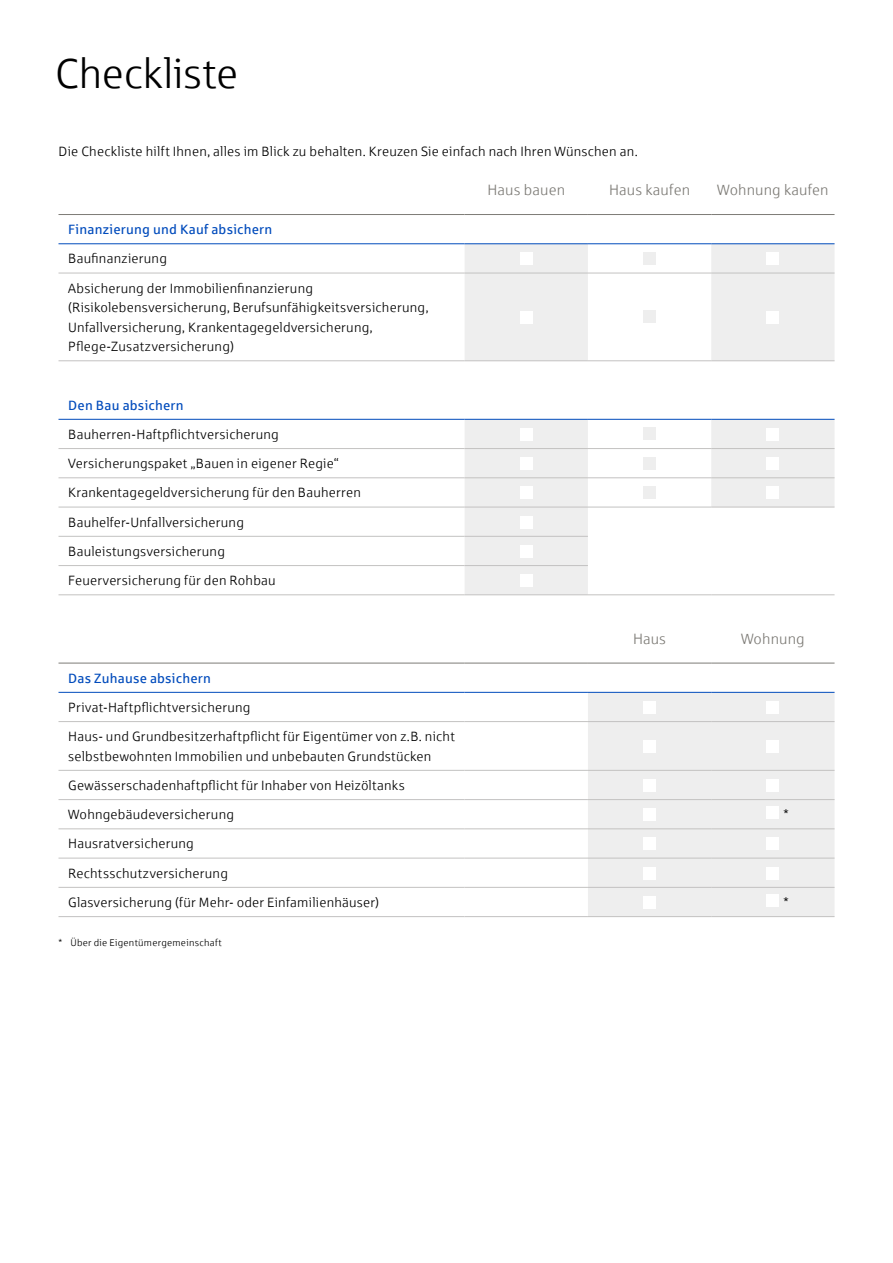
<style>
.page{position:relative;width:893px;height:1263px;background:#fff}
.page>*{position:absolute;margin:0;border:0;box-sizing:border-box;transform-origin:0 0}
.t1{font:42px "Sparkasse Lt";color:#000}
.t2{font:15px "Sparkasse Lt";letter-spacing:.01em;color:#7d7b76}
.t3{font:13.5px/29.2px "Sparkasse Lt";letter-spacing:.015em;color:#000}
.t4{font:13.5px "Sparkasse Rg";letter-spacing:.015em;color:#004bbc}
.t5{font:9.75px "Sparkasse Lt";letter-spacing:.03em;color:#000}
</style>
<div class="page">
<svg style="left:465px;top:244px;width:369px;height:672px;fill:#eee"></svg>
<svg style="left:465px;top:693px;width:123px;height:223px"></svg>
<hr style="left:465px;top:360px;width:123px;height:1px;background:#c3c2c1">
<hr style="left:588px;top:360px;width:123px;height:1px;background:#c3c2c1">
<hr style="left:711px;top:360px;width:123px;height:1px;background:#c3c2c1">
<hr style="left:465px;top:448px;width:123px;height:1px;background:#c3c2c1">
<hr style="left:588px;top:448px;width:123px;height:1px;background:#c3c2c1">
<hr style="left:711px;top:448px;width:123px;height:1px;background:#c3c2c1">
<hr style="left:465px;top:477px;width:123px;height:1px;background:#c3c2c1">
<hr style="left:465px;top:507px;width:123px;height:1px;background:#c3c2c1">
<hr style="left:465px;top:536px;width:123px;height:1px;background:#c3c2c1">
<hr style="left:465px;top:565px;width:123px;height:1px;background:#c3c2c1">
<hr style="left:465px;top:721px;width:123px;height:1px;background:#c3c2c1">
<hr style="left:588px;top:721px;width:123px;height:1px;background:#c3c2c1">
<hr style="left:711px;top:721px;width:123px;height:1px;background:#c3c2c1">
<hr style="left:465px;top:770px;width:123px;height:1px;background:#c3c2c1">
<hr style="left:588px;top:770px;width:123px;height:1px;background:#c3c2c1">
<hr style="left:711px;top:770px;width:123px;height:1px;background:#c3c2c1">
<hr style="left:465px;top:799px;width:123px;height:1px;background:#c3c2c1">
<hr style="left:588px;top:799px;width:123px;height:1px;background:#c3c2c1">
<hr style="left:711px;top:799px;width:123px;height:1px;background:#c3c2c1">
<hr style="left:465px;top:828px;width:123px;height:1px;background:#c3c2c1">
<hr style="left:588px;top:828px;width:123px;height:1px;background:#c3c2c1">
<hr style="left:711px;top:828px;width:123px;height:1px;background:#c3c2c1">
<hr style="left:465px;top:858px;width:123px;height:1px;background:#c3c2c1">
<hr style="left:588px;top:858px;width:123px;height:1px;background:#c3c2c1">
<hr style="left:711px;top:858px;width:123px;height:1px;background:#c3c2c1">
<hr style="left:465px;top:887px;width:123px;height:1px;background:#c3c2c1">
<hr style="left:588px;top:887px;width:123px;height:1px;background:#c3c2c1">
<hr style="left:711px;top:887px;width:123px;height:1px;background:#c3c2c1">
<hr style="left:465px;top:916px;width:123px;height:1px;background:#c3c2c1">
<hr style="left:588px;top:916px;width:123px;height:1px;background:#c3c2c1">
<hr style="left:711px;top:916px;width:123px;height:1px;background:#c3c2c1">
<hr style="left:59px;top:214px;width:406px;height:1px;background:#7d7b76">
<hr style="left:465px;top:214px;width:123px;height:1px;background:#7d7b76">
<hr style="left:588px;top:214px;width:123px;height:1px;background:#7d7b76">
<hr style="left:711px;top:214px;width:123px;height:1px;background:#7d7b76">
<hr style="left:465px;top:243px;width:123px;height:1px;background:#004bbc">
<hr style="left:588px;top:243px;width:123px;height:1px;background:#004bbc">
<hr style="left:711px;top:243px;width:123px;height:1px;background:#004bbc">
<hr style="left:465px;top:419px;width:123px;height:1px;background:#004bbc">
<hr style="left:588px;top:419px;width:123px;height:1px;background:#004bbc">
<hr style="left:711px;top:419px;width:123px;height:1px;background:#004bbc">
<hr style="left:465px;top:692px;width:123px;height:1px;background:#004bbc">
<hr style="left:588px;top:692px;width:123px;height:1px;background:#004bbc">
<hr style="left:711px;top:692px;width:123px;height:1px;background:#004bbc">
<hr style="left:59px;top:360px;width:406px;height:1px;background:#c3c2c1">
<hr style="left:59px;top:448px;width:406px;height:1px;background:#c3c2c1">
<hr style="left:59px;top:477px;width:406px;height:1px;background:#c3c2c1">
<hr style="left:59px;top:507px;width:406px;height:1px;background:#c3c2c1">
<hr style="left:59px;top:536px;width:406px;height:1px;background:#c3c2c1">
<hr style="left:59px;top:565px;width:406px;height:1px;background:#c3c2c1">
<hr style="left:59px;top:721px;width:406px;height:1px;background:#c3c2c1">
<hr style="left:59px;top:770px;width:406px;height:1px;background:#c3c2c1">
<hr style="left:59px;top:799px;width:406px;height:1px;background:#c3c2c1">
<hr style="left:59px;top:828px;width:406px;height:1px;background:#c3c2c1">
<hr style="left:59px;top:858px;width:406px;height:1px;background:#c3c2c1">
<hr style="left:59px;top:887px;width:406px;height:1px;background:#c3c2c1">
<hr style="left:59px;top:916px;width:406px;height:1px;background:#c3c2c1">
<hr style="left:59px;top:663px;width:406px;height:1px;background:#7d7b76">
<hr style="left:465px;top:663px;width:123px;height:1px;background:#7d7b76">
<hr style="left:588px;top:663px;width:123px;height:1px;background:#7d7b76">
<hr style="left:711px;top:663px;width:123px;height:1px;background:#7d7b76">
<hr style="left:59px;top:243px;width:406px;height:1px;background:#004bbc">
<hr style="left:59px;top:419px;width:406px;height:1px;background:#004bbc">
<hr style="left:59px;top:692px;width:406px;height:1px;background:#004bbc">
<hr style="left:588px;top:477px;width:123px;height:1px;background:#c3c2c1">
<hr style="left:711px;top:477px;width:123px;height:1px;background:#c3c2c1">
<hr style="left:588px;top:507px;width:123px;height:1px;background:#c3c2c1">
<hr style="left:711px;top:507px;width:123px;height:1px;background:#c3c2c1">
<hr style="left:59px;top:594px;width:406px;height:1px;background:#c3c2c1">
<hr style="left:465px;top:594px;width:123px;height:1px;background:#c3c2c1">
<hr style="left:588px;top:594px;width:123px;height:1px;background:#c3c2c1">
<hr style="left:711px;top:594px;width:123px;height:1px;background:#c3c2c1">
<hr style="left:59px;top:273px;width:406px;height:1px;background:#c3c2c1">
<hr style="left:465px;top:273px;width:123px;height:1px;background:#c3c2c1">
<hr style="left:588px;top:273px;width:123px;height:1px;background:#c3c2c1">
<hr style="left:711px;top:273px;width:123px;height:1px;background:#c3c2c1">
<div style="left:520px;top:252px;width:13px;height:13px;background:#fff"></div>
<div style="left:643px;top:252px;width:13px;height:13px;background:#eee"></div>
<div style="left:766px;top:252px;width:13px;height:13px;background:#fff"></div>
<div style="left:520px;top:311px;width:13px;height:13px;background:#fff"></div>
<div style="left:643px;top:310px;width:13px;height:13px;background:#eee"></div>
<div style="left:766px;top:311px;width:13px;height:13px;background:#fff"></div>
<div style="left:520px;top:428px;width:13px;height:13px;background:#fff"></div>
<div style="left:643px;top:427px;width:13px;height:13px;background:#eee"></div>
<div style="left:766px;top:428px;width:13px;height:13px;background:#fff"></div>
<div style="left:520px;top:457px;width:13px;height:13px;background:#fff"></div>
<div style="left:643px;top:457px;width:13px;height:13px;background:#eee"></div>
<div style="left:766px;top:457px;width:13px;height:13px;background:#fff"></div>
<div style="left:520px;top:486px;width:13px;height:13px;background:#fff"></div>
<div style="left:643px;top:486px;width:13px;height:13px;background:#eee"></div>
<div style="left:766px;top:486px;width:13px;height:13px;background:#fff"></div>
<div style="left:520px;top:516px;width:13px;height:12px;background:#fff"></div>
<div style="left:520px;top:545px;width:13px;height:13px;background:#fff"></div>
<div style="left:520px;top:574px;width:13px;height:13px;background:#fff"></div>
<div style="left:643px;top:701px;width:13px;height:13px;background:#fff"></div>
<div style="left:766px;top:701px;width:13px;height:13px;background:#fff"></div>
<div style="left:643px;top:740px;width:13px;height:13px;background:#fff"></div>
<div style="left:766px;top:740px;width:13px;height:13px;background:#fff"></div>
<div style="left:643px;top:779px;width:13px;height:13px;background:#fff"></div>
<div style="left:766px;top:779px;width:13px;height:13px;background:#fff"></div>
<div style="left:643px;top:808px;width:13px;height:13px;background:#fff"></div>
<div style="left:766px;top:806px;width:13px;height:13px;background:#fff"></div>
<div style="left:643px;top:837px;width:13px;height:13px;background:#fff"></div>
<div style="left:766px;top:837px;width:13px;height:13px;background:#fff"></div>
<div style="left:643px;top:867px;width:13px;height:12px;background:#fff"></div>
<div style="left:766px;top:867px;width:13px;height:12px;background:#fff"></div>
<div style="left:643px;top:896px;width:13px;height:13px;background:#fff"></div>
<div style="left:766px;top:894px;width:13px;height:13px;background:#fff"></div>
<h1 class="t1" style="left:55px;top:48px;width:185px">Checkliste</h1>
<p class="t3" style="left:58px;top:136px;width:581px">Die Checkliste hilft Ihnen, alles im Blick zu behalten. Kreuzen Sie einfach nach Ihren Wünschen an.</p>
<p class="t4" style="left:68px;top:221px;width:206px">Finanzierung und Kauf absichern</p>
<p class="t3" style="left:68px;top:244px;width:246px">Baufinanzierung<br>Absicherung der Immobilienfinanzierung</p>
<p class="t3" style="left:68px;top:297px;width:362px;line-height:19.5px">(Risikolebensversicherung, Berufsunfähigkeitsversicherung,<br>Unfallversicherung, Krankentagegeldversicherung,<br>Pflege-Zusatzversicherung)</p>
<p class="t4" style="left:68px;top:397px;width:117px">Den Bau absichern</p>
<p class="t3" style="left:68px;top:419px;width:294px">Bauherren-Haftpflichtversicherung Versicherungspaket „Bauen in eigener Regie“ Krankentagegeldversicherung für den Bauherren Bauhelfer-Unfallversicherung Bauleistungsversicherung<br>Feuerversicherung für den Rohbau</p>
<p class="t4" style="left:68px;top:670px;width:144px">Das Zuhause absichern</p>
<p class="t3" style="left:68px;top:692px;width:388px">Privat-Haftpflichtversicherung<br>Haus- und Grundbesitzerhaftpflicht für Eigentümer von z.B. nicht</p>
<p class="t3" style="left:68px;top:741px;width:365px">selbstbewohnten Immobilien und unbebauten Grundstücken<br>Gewässerschadenhaftpflicht für Inhaber von Heizöltanks<br>Wohngebäudeversicherung</p>
<p class="t3" style="left:68px;top:829px;width:312px">Hausratversicherung<br>Rechtsschutzversicherung<br>Glasversicherung (für Mehr- oder Einfamilienhäuser)</p>
<p class="t5" style="left:58px;top:937px;width:165px">* Über die Eigentümergemeinschaft</p>
<p class="t2" style="left:487px;top:181px;width:79px">Haus bauen</p>
<p class="t2" style="left:609px;top:181px;width:82px">Haus kaufen</p>
<p class="t2" style="left:717px;top:181px;width:113px">Wohnung kaufen</p>
<p class="t2" style="left:633px;top:629px;width:35px">Haus</p>
<p class="t2" style="left:741px;top:629px;width:65px">Wohnung</p>
<p class="t3" style="left:783px;top:799px;width:7px">*</p>
<p class="t3" style="left:783px;top:887px;width:7px">*</p>
</div>
